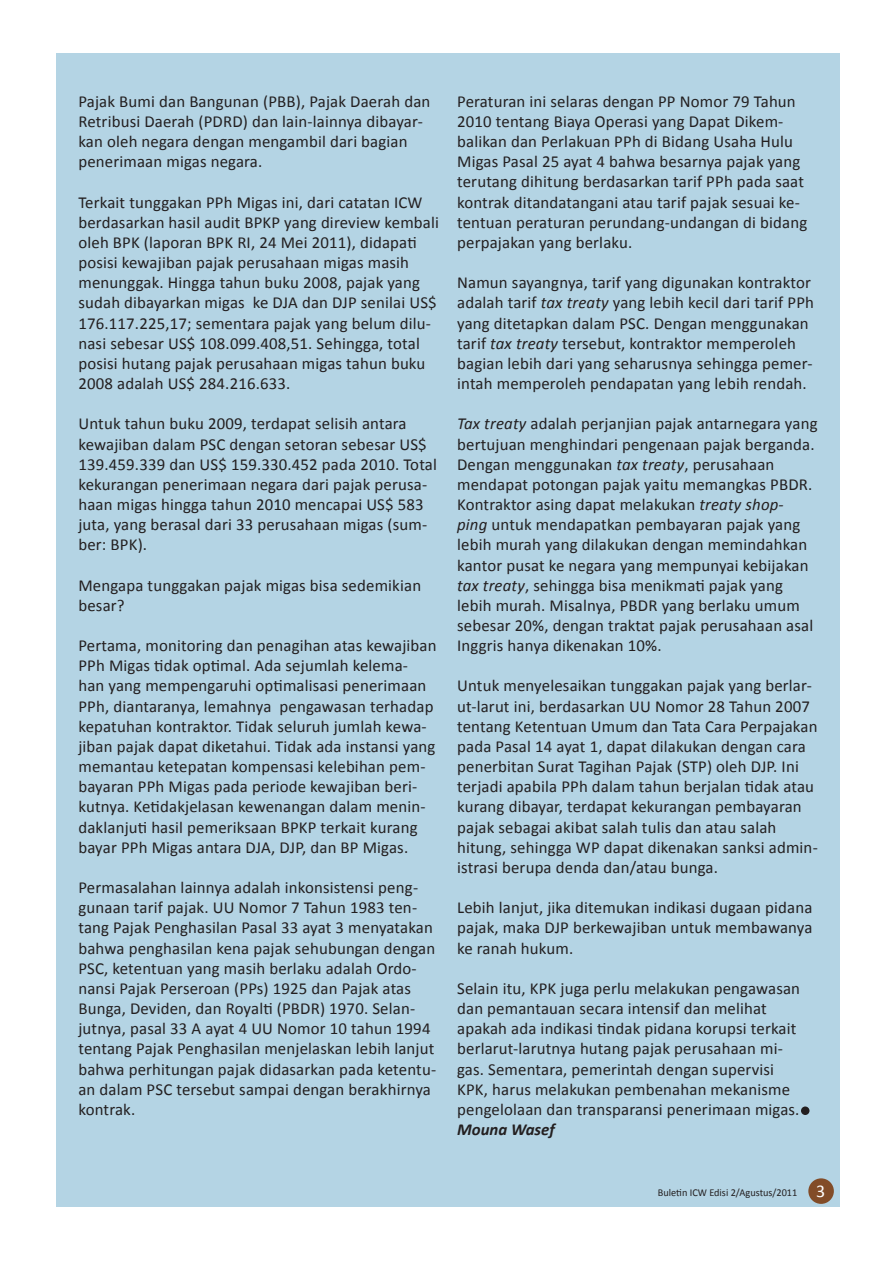
<style>
.page{position:relative;width:893px;height:1263px;background:#fff}
.page>*{position:absolute;margin:0;border:0;box-sizing:border-box;transform-origin:0 0}
.t1{font:18px "Calibri";color:#fff}
.t2{font:16.8px/20.1px "Calibri";letter-spacing:.01em;color:#231f20}
.t3{font:10.5px "Calibri";color:#231f20}
.s1{font-style:italic}
.s2{font-weight:700;font-style:italic}
</style>
<div class="page">
<div style="left:56px;top:53px;width:783px;height:1154px;background:#b4d4e4"></div>
<div style="left:801px;top:1106px;width:8px;height:9px;background:#231f20;border-radius:50%"></div>
<div style="left:808px;top:1178px;width:26px;height:26px;background:#824c28;border-radius:50%"></div>
<p class="t2" style="left:78px;top:90px;width:353px">Pajak Bumi dan Bangunan (PBB), Pajak Daerah dan Retribusi Daerah (PDRD) dan lain-lainnya dibayar&shy;kan oleh negara dengan mengambil dari bagian penerimaan migas negara.</p>
<p class="t2" style="left:78px;top:191px;width:362px">Terkait tunggakan PPh Migas ini, dari catatan ICW berdasarkan hasil audit BPKP yang direview kembali oleh BPK (laporan BPK RI, 24 Mei 2011), didapati posisi kewajiban pajak perusahaan migas masih menunggak. Hingga tahun buku 2008, pajak yang sudah dibayarkan migas ke DJA dan DJP senilai US$ 176.117.225,17; sementara pajak yang belum dilu&shy;nasi sebesar US$ 108.099.408,51. Sehingga, total posisi hutang pajak perusahaan migas tahun buku 2008 adalah US$ 284.216.633.</p>
<p class="t2" style="left:78px;top:413px;width:360px">Untuk tahun buku 2009, terdapat selisih antara kewajiban dalam PSC dengan setoran sebesar US$ 139.459.339 dan US$ 159.330.452 pada 2010. Total kekurangan penerimaan negara dari pajak perusa&shy;haan migas hingga tahun 2010 mencapai US$ 583 juta, yang berasal dari 33 perusahaan migas (sum&shy;ber: BPK).</p>
<p class="t2" style="left:78px;top:574px;width:344px">Mengapa tunggakan pajak migas bisa sedemikian besar?</p>
<p class="t2" style="left:78px;top:635px;width:360px">Pertama, monitoring dan penagihan atas kewajiban PPh Migas tidak optimal. Ada sejumlah kelema&shy;han yang mempengaruhi optimalisasi penerimaan PPh, diantaranya, lemahnya pengawasan terhadap kepatuhan kontraktor. Tidak seluruh jumlah kewa&shy;jiban pajak dapat diketahui. Tidak ada instansi yang memantau ketepatan kompensasi kelebihan pem&shy;bayaran PPh Migas pada periode kewajiban beri&shy;kutnya. Ketidakjelasan kewenangan dalam menin&shy;daklanjuti hasil pemeriksaan BPKP terkait kurang bayar PPh Migas antara DJA, DJP, dan BP Migas.</p>
<p class="t2" style="left:78px;top:877px;width:359px">Permasalahan lainnya adalah inkonsistensi peng&shy;gunaan tarif pajak. UU Nomor 7 Tahun 1983 ten&shy;tang Pajak Penghasilan Pasal 33 ayat 3 menyatakan bahwa penghasilan kena pajak sehubungan dengan PSC, ketentuan yang masih berlaku adalah Ordo&shy;nansi Pajak Perseroan (PPs) 1925 dan Pajak atas Bunga, Deviden, dan Royalti (PBDR) 1970. Selan&shy;jutnya, pasal 33 A ayat 4 UU Nomor 10 tahun 1994 tentang Pajak Penghasilan menjelaskan lebih lanjut bahwa perhitungan pajak didasarkan pada ketentu&shy;an dalam PSC tersebut sampai dengan berakhirnya kontrak.</p>
<p class="t2" style="left:457px;top:90px;width:352px">Peraturan ini selaras dengan PP Nomor 79 Tahun 2010 tentang Biaya Operasi yang Dapat Dikem&shy;balikan dan Perlakuan PPh di Bidang Usaha Hulu Migas Pasal 25 ayat 4 bahwa besarnya pajak yang terutang dihitung berdasarkan tarif PPh pada saat kontrak ditandatangani atau tarif pajak sesuai ke&shy;tentuan peraturan perundang-undangan di bidang perpajakan yang berlaku.</p>
<p class="t2" style="left:457px;top:272px;width:358px">Namun sayangnya, tarif yang digunakan kontraktor adalah tarif <span class="s1">tax treaty</span> yang lebih kecil dari tarif PPh yang ditetapkan dalam PSC. Dengan menggunakan tarif <span class="s1">tax treaty</span> tersebut, kontraktor memperoleh bagian lebih dari yang seharusnya sehingga pemer&shy;intah memperoleh pendapatan yang lebih rendah.</p>
<p class="t2" style="left:457px;top:413px;width:362px"><span class="s1">Tax treaty</span> adalah perjanjian pajak antarnegara yang bertujuan menghindari pengenaan pajak berganda.<br>Dengan menggunakan <span class="s1">tax treaty</span>, perusahaan mendapat potongan pajak yaitu memangkas PBDR.<br>Kontraktor asing dapat melakukan <span class="s1">treaty shop&shy;ping</span> untuk mendapatkan pembayaran pajak yang lebih murah yang dilakukan dengan memindahkan kantor pusat ke negara yang mempunyai kebijakan <span class="s1">tax treaty</span>, sehingga bisa menikmati pajak yang lebih murah. Misalnya, PBDR yang berlaku umum sebesar 20%, dengan traktat pajak perusahaan asal Inggris hanya dikenakan 10%.</p>
<p class="t2" style="left:457px;top:675px;width:362px">Untuk menyelesaikan tunggakan pajak yang berlar&shy;ut-larut ini, berdasarkan UU Nomor 28 Tahun 2007 tentang Ketentuan Umum dan Tata Cara Perpajakan pada Pasal 14 ayat 1, dapat dilakukan dengan cara penerbitan Surat Tagihan Pajak (STP) oleh DJP. Ini terjadi apabila PPh dalam tahun berjalan tidak atau kurang dibayar, terdapat kekurangan pembayaran pajak sebagai akibat salah tulis dan atau salah hitung, sehingga WP dapat dikenakan sanksi admin&shy;istrasi berupa denda dan/atau bunga.</p>
<p class="t2" style="left:457px;top:897px;width:357px;text-align:justify">Lebih lanjut, jika ditemukan indikasi dugaan pidana pajak, maka DJP berkewajiban untuk membawanya ke ranah hukum.</p>
<p class="t2" style="left:457px;top:977px;width:344px">Selain itu, KPK juga perlu melakukan pengawasan dan pemantauan secara intensif dan melihat apakah ada indikasi tindak pidana korupsi terkait berlarut-larutnya hutang pajak perusahaan mi&shy;gas. Sementara, pemerintah dengan supervisi KPK, harus melakukan pembenahan mekanisme pengelolaan dan transparansi penerimaan migas.<br><span class="s2">Mouna Wasef</span></p>
<p class="t3" style="left:658px;top:1186px;width:141px">Buletin ICW Edisi 2/Agustus/2011</p>
<p class="t1" style="left:816px;top:1179px;width:11px">3</p>
</div>
